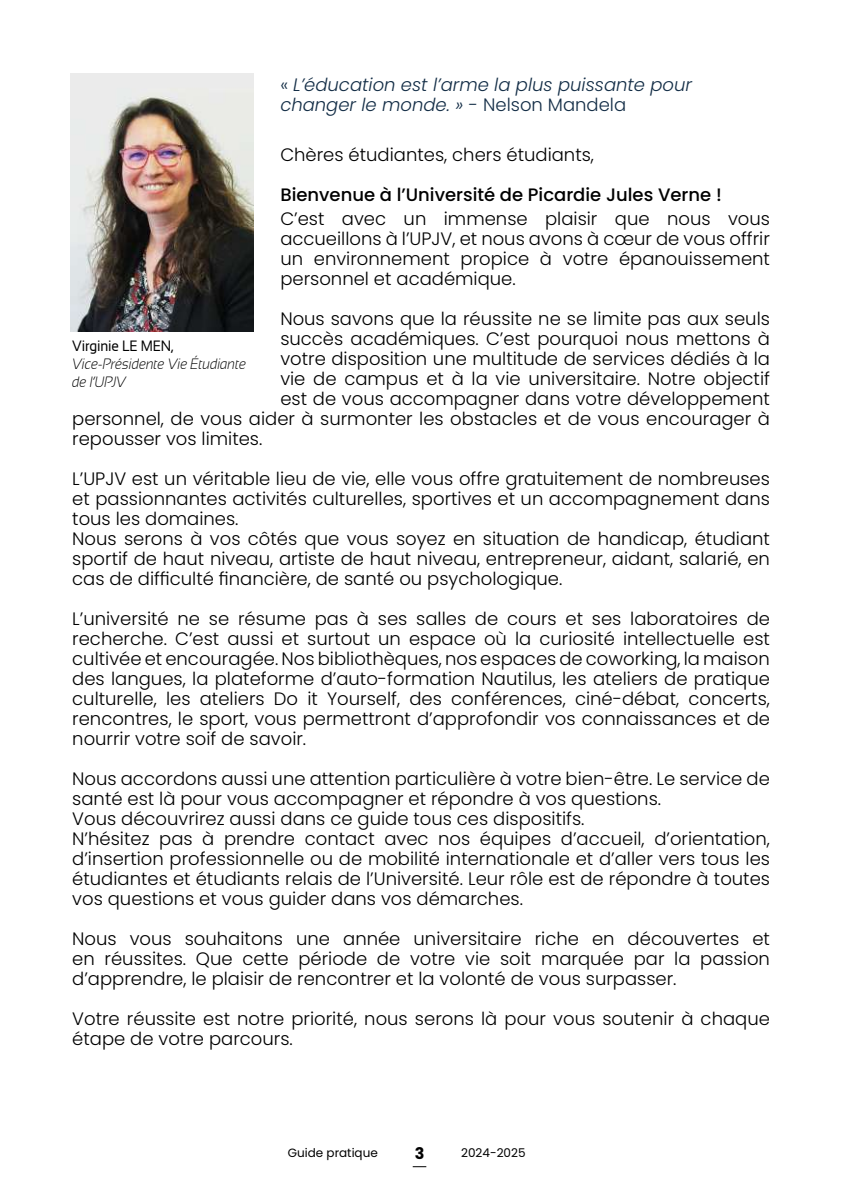
<style>
.page{position:relative;width:842px;height:1192px;background:#fff}
.page>*{position:absolute;margin:0;border:0;box-sizing:border-box;transform-origin:0 0}
.t1{font:300 18px/20px "Poppins";color:#000;text-align:justify}
.t2{font:italic 300 18px/20px "Poppins";color:#132d46}
.t3{font:500 18px "Poppins";color:#000}
.t4{font:700 16px "Poppins";color:#000}
.t5{font:italic 300 15px/18px "Sansation";letter-spacing:-.01em;color:#000;scale:.9 1}
.t6{font:15px "Sansation";letter-spacing:-.01em;color:#000;scale:.9 1}
.t7{font:12px "Poppins";color:#000}
.s1{font-style:normal}
</style>
<div class="page">
<svg style="left:413px;top:1166px;width:13px;height:1px"></svg>
<img style="left:70px;top:74px;width:184px;height:258px">
<p class="t2" style="left:280px;top:75px;width:413px"><span class="s1">«</span> L’éducation est l’arme la plus puissante pour changer le monde. » - <span class="s1">Nelson Mandela</span></p>
<p class="t1" style="left:280px;top:145px;width:315px">Chères étudiantes, chers étudiants,</p>
<p class="t3" style="left:280px;top:184px;width:443px">Bienvenue à l’Université de Picardie Jules Verne !</p>
<p class="t1" style="left:280px;top:209px;width:491px">C’est avec un immense plaisir que nous vous accueillons à l’UPJV, et nous avons à cœur de vous offrir un environnement propice à votre épanouissement personnel et académique.</p>
<p class="t1" style="left:280px;top:309px;width:491px">Nous savons que la réussite ne se limite pas aux seuls</p>
<p class="t1" style="left:280px;top:329px;width:491px">succès académiques. C’est pourquoi nous mettons à</p>
<p class="t1" style="left:280px;top:349px;width:491px">votre disposition une multitude de services dédiés à la</p>
<p class="t1" style="left:280px;top:369px;width:491px">vie de campus et à la vie universitaire. Notre objectif</p>
<p class="t1" style="left:280px;top:389px;width:491px">est de vous accompagner dans votre développement</p>
<p class="t1" style="left:72px;top:409px;width:699px">personnel, de vous aider à surmonter les obstacles et de vous encourager à</p>
<p class="t1" style="left:72px;top:429px;width:192px">repousser vos limites.</p>
<p class="t1" style="left:72px;top:469px;width:699px;text-align:left">L’UPJV est un véritable lieu de vie, elle vous offre gratuitement de nombreuses et passionnantes activités culturelles, sportives et un accompagnement dans tous les domaines.<br>Nous serons à vos côtés que vous soyez en situation de handicap, étudiant sportif de haut niveau, artiste de haut niveau, entrepreneur, aidant, salarié, en cas de difficulté financière, de santé ou psychologique.</p>
<p class="t1" style="left:72px;top:609px;width:699px">L’université ne se résume pas à ses salles de cours et ses laboratoires de recherche. C’est aussi et surtout un espace où la curiosité intellectuelle est cultivée et encouragée. Nos bibliothèques, nos espaces de coworking, la maison des langues, la plateforme d’auto-formation Nautilus, les ateliers de pratique culturelle, les ateliers Do it Yourself, des conférences, ciné-débat, concerts, rencontres, le sport, vous permettront d’approfondir vos connaissances et de nourrir votre soif de savoir.</p>
<p class="t1" style="left:72px;top:769px;width:699px;text-align:left">Nous accordons aussi une attention particulière à votre bien-être. Le service de santé est là pour vous accompagner et répondre à vos questions.<br>Vous découvrirez aussi dans ce guide tous ces dispositifs.<br>N’hésitez pas à prendre contact avec nos équipes d’accueil, d’orientation, d’insertion professionnelle ou de mobilité internationale et d’aller vers tous les étudiantes et étudiants relais de l’Université. Leur rôle est de répondre à toutes vos questions et vous guider dans vos démarches.</p>
<p class="t1" style="left:72px;top:929px;width:699px">Nous vous souhaitons une année universitaire riche en découvertes et en réussites. Que cette période de votre vie soit marquée par la passion d’apprendre, le plaisir de rencontrer et la volonté de vous surpasser.</p>
<p class="t1" style="left:72px;top:1009px;width:699px">Votre réussite est notre priorité, nous serons là pour vous soutenir à chaque étape de votre parcours.</p>
<p class="t6" style="left:72px;top:337px;width:114px">Virginie LE MEN,</p>
<p class="t5" style="left:72px;top:355px;width:195px">Vice-Présidente Vie Étudiante de l’UPJV</p>
<p class="t7" style="left:288px;top:1146px;width:91px">Guide pratique</p>
<p class="t4" style="left:415px;top:1144px;width:11px">3</p>
<p class="t7" style="left:461px;top:1146px;width:66px">2024-2025</p>
</div>
